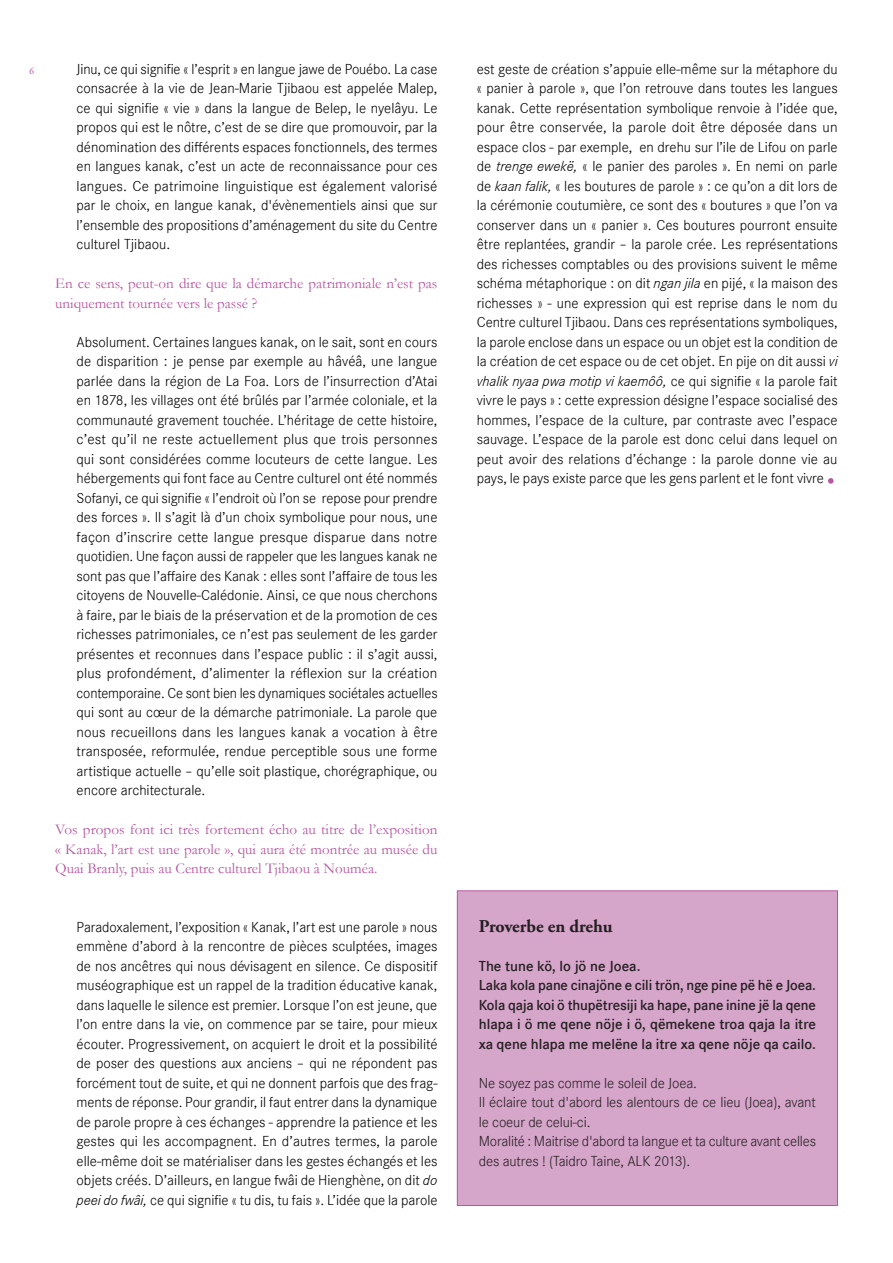
<style>
.page{position:relative;width:893px;height:1263px;background:#fff}
.page>*{position:absolute;margin:0;border:0;box-sizing:border-box;transform-origin:0 0}
.t1{font:54px "Corporate S Ligh";color:#b856a1}
.t2{font:700 18px "Adobe Garamond Pro";color:#231f20}
.t3{font:15px/19.5px "Corporate S Ligh";color:#000;text-align:justify}
.t4{font:15px/19.5px "Garamond";color:#b856a1}
.t5{font:600 15px/19.5px "Corporate S";letter-spacing:-.005em;color:#231f20}
.t6{font:15px/19.5px "Corporate S Ligh";letter-spacing:-.01em;color:#231f20}
.t7{font:italic 15px "Corpo S Lig";color:#000}
.t8{font:10.5px "Adobe Garamond Pro";color:#b856a1}
.s1{font-family:"Corpo S Lig";font-style:italic}
.s2{font-family:"Corporate S Ligh";font-style:normal}
</style>
<div class="page">
<div style="left:457px;top:891px;width:380px;height:314px;background:#d6a5ca"></div>
<div style="left:457px;top:891px;width:381px;height:315px;border:1px solid #b856a1"></div>
<p class="t8" style="left:29px;top:64px;width:7px">6</p>
<p class="t3" style="left:77px;top:59px;width:363px">Jinu, ce qui signifie « l’esprit » en langue jawe de Pouébo. La case consacrée à la vie de Jean-Marie Tjibaou est appelée Malep, ce qui signifie « vie » dans la langue de Belep, le nyelâyu. Le propos qui est le nôtre, c’est de se dire que promouvoir, par la dénomination des différents espaces fonctionnels, des termes en langues kanak, c’est un acte de reconnaissance pour ces langues. Ce patrimoine linguistique est également valorisé par le choix, en langue kanak, d'évènementiels ainsi que sur l’ensemble des propositions d’aménagement du site du Centre culturel Tjibaou.</p>
<p class="t4" style="left:55px;top:273px;width:384px">En ce sens, peut-on dire que la démarche patrimoniale n’est pas uniquement tournée vers le passé ?</p>
<p class="t3" style="left:77px;top:332px;width:363px">Absolument. Certaines langues kanak, on le sait, sont en cours de disparition : je pense par exemple au hâvéâ, une langue parlée dans la région de La Foa. Lors de l’insurrection d’Atai en 1878, les villages ont été brûlés par l’armée coloniale, et la communauté gravement touchée. L’héritage de cette histoire, c’est qu’il ne reste actuellement plus que trois personnes qui sont considérées comme locuteurs de cette langue. Les hébergements qui font face au Centre culturel ont été nommés Sofanyi, ce qui signifie « l’endroit où l’on se repose pour prendre des forces ». Il s’agit là d’un choix symbolique pour nous, une façon d’inscrire cette langue presque disparue dans notre quotidien. Une façon aussi de rappeler que les langues kanak ne sont pas que l’affaire des Kanak : elles sont l’affaire de tous les citoyens de Nouvelle-Calédonie. Ainsi, ce que nous cherchons à faire, par le biais de la préservation et de la promotion de ces richesses patrimoniales, ce n’est pas seulement de les garder présentes et reconnues dans l’espace public : il s’agit aussi, plus profondément, d’alimenter la réflexion sur la création contemporaine. Ce sont bien les dynamiques sociétales actuelles qui sont au cœur de la démarche patrimoniale. La parole que nous recueillons dans les langues kanak a vocation à être transposée, reformulée, rendue perceptible sous une forme artistique actuelle – qu’elle soit plastique, chorégraphique, ou encore architecturale.</p>
<p class="t4" style="left:55px;top:819px;width:384px;text-align:justify">Vos propos font ici très fortement écho au titre de l’exposition « Kanak, l’art est une parole », qui aura été montrée au musée du Quai Branly, puis au Centre culturel Tjibaou à Nouméa.</p>
<p class="t3" style="left:77px;top:917px;width:363px">Paradoxalement, l’exposition « Kanak, l’art est une parole » nous emmène d’abord à la rencontre de pièces sculptées, images de nos ancêtres qui nous dévisagent en silence. Ce dispositif muséographique est un rappel de la tradition éducative kanak, dans laquelle le silence est premier. Lorsque l’on est jeune, que l’on entre dans la vie, on commence par se taire, pour mieux écouter. Progressivement, on acquiert le droit et la possibilité de poser des questions aux anciens – qui ne répondent pas forcément tout de suite, et qui ne donnent parfois que des frag&shy;ments de réponse. Pour grandir, il faut entrer dans la dynamique de parole propre à ces échanges - apprendre la patience et les gestes qui les accompagnent. En d’autres termes, la parole elle-même doit se matérialiser dans les gestes échangés et les objets créés. D’ailleurs, en langue fwâi de Hienghène, on dit <span class="s1">do peei do fwâi,</span> ce qui signifie « tu dis, tu fais ». L’idée que la parole</p>
<p class="t3" style="left:477px;top:59px;width:362px">est geste de création s’appuie elle-même sur la métaphore du « panier à parole », que l’on retrouve dans toutes les langues kanak. Cette représentation symbolique renvoie à l’idée que, pour être conservée, la parole doit être déposée dans un espace clos - par exemple, en drehu sur l’ile de Lifou on parle de <span class="s1">trenge ewekë,</span> « le panier des paroles ». En nemi on parle de <span class="s1">kaan falik,</span> « les boutures de parole » : ce qu’on a dit lors de la cérémonie coutumière, ce sont des « boutures » que l’on va conserver dans un « panier ». Ces boutures pourront ensuite être replantées, grandir – la parole crée. Les représentations des richesses comptables ou des provisions suivent le même schéma métaphorique : on dit <span class="s1">ngan jila</span> en pijé, « la maison des richesses » - une expression qui est reprise dans le nom du Centre culturel Tjibaou. Dans ces représentations symboliques, la parole enclose dans un espace ou un objet est la condition de la création de cet espace ou de cet objet. En pije on dit aussi <span class="s1">vi</span></p>
<p class="t7" style="left:477px;top:372px;width:362px">vhalik nyaa pwa motip vi kaemôô, <span class="s2">ce qui signifie « la parole fait</span></p>
<p class="t3" style="left:477px;top:390px;width:362px">vivre le pays » : cette expression désigne l’espace socialisé des hommes, l’espace de la culture, par contraste avec l’espace sauvage. L’espace de la parole est donc celui dans lequel on peut avoir des relations d’échange : la parole donne vie au pays, le pays existe parce que les gens parlent et le font vivre</p>
<h1 class="t1" style="left:824px;top:435px;width:15px">.</h1>
<p class="t2" style="left:479px;top:915px;width:135px">Proverbe en drehu</p>
<p class="t5" style="left:479px;top:956px;width:339px">The tune kö, lo jö ne Joea.<br>Laka kola pane cinajöne e cili trön, nge pine pë hë e Joea.<br>Kola qaja koi ö thupëtresiji ka hape, pane inine jë la qene hlapa i ö me qene nöje i ö, qëmekene troa qaja la itre xa qene hlapa me melëne la itre xa qene nöje qa cailo.</p>
<p class="t6" style="left:479px;top:1073px;width:339px">Ne soyez pas comme le soleil de Joea.<br>Il éclaire tout d'abord les alentours de ce lieu (Joea), avant le coeur de celui-ci.<br>Moralité : Maitrise d'abord ta langue et ta culture avant celles des autres ! (Taidro Taine, ALK 2013).</p>
</div>
